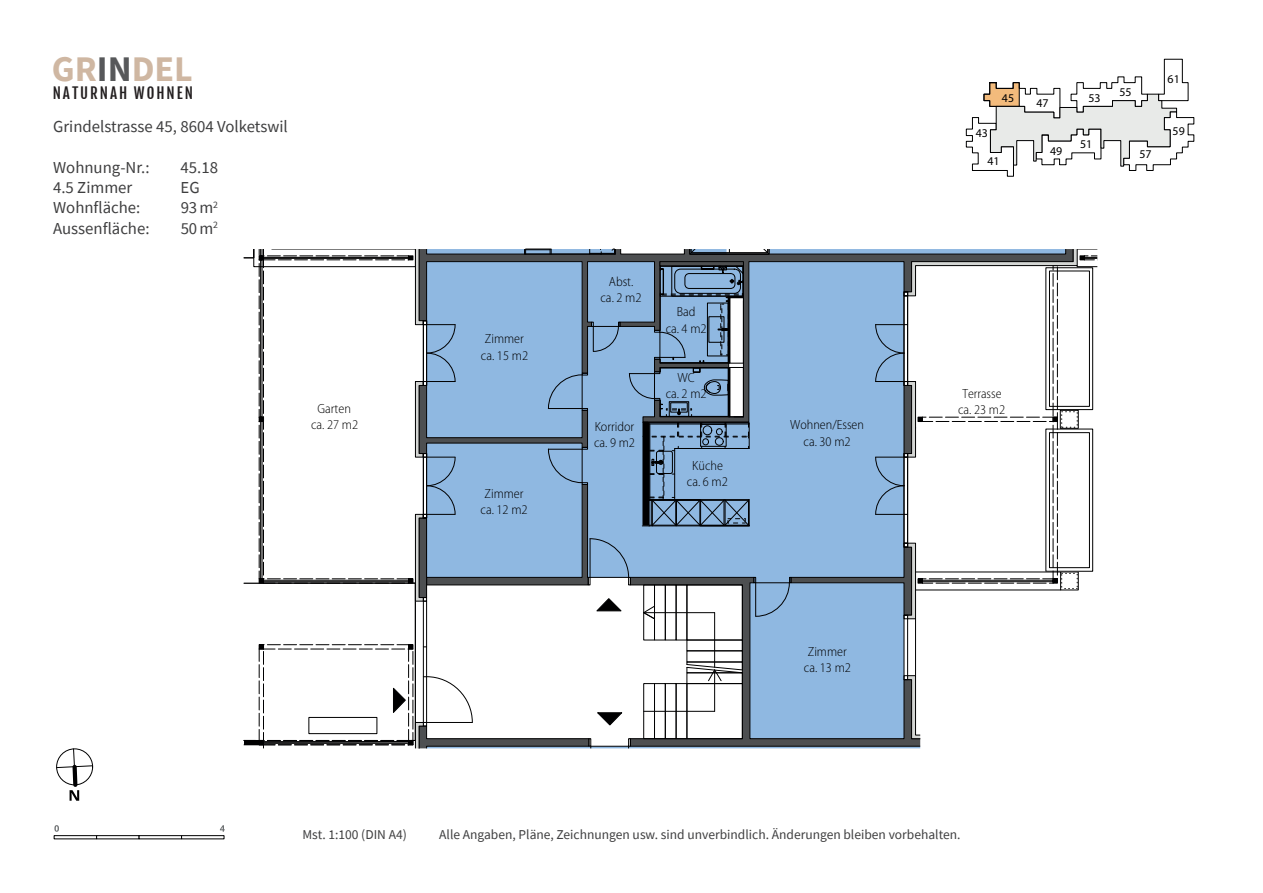
<style>
.page{position:relative;width:1263px;height:893px;background:#fff}
.page>*{position:absolute;margin:0;border:0;box-sizing:border-box;transform-origin:0 0}
.t1{font:700 36px "Source Sans Pro";color:#cfb7a2}
.t2{font:16.8px "Source Sans Pro";color:#3e3e3f}
.t3{font:15px "Fjalla One";letter-spacing:.13em;color:#231f20}
.t4{font:13.5px "Source Sans Pro";color:#3e3e3f}
.t5{font:300 semi-condensed 13.35px/16.2px "Myriad Pro";color:#000001;text-align:center}
.t6{font:11.85px "Myriad Pro";color:#000001}
.t7{font:700 semi-condensed 11.85px "Myriad Pro";color:#000001}
.s1{color:#57585a}
</style>
<div class="page">
<svg style="left:243px;top:248px;width:855px;height:501px"></svg>
<svg style="left:966px;top:59px;width:228px;height:118px"></svg>
<svg style="left:54px;top:835px;width:42px;height:4px"></svg>
<svg style="left:96px;top:835px;width:43px;height:4px"></svg>
<svg style="left:139px;top:835px;width:42px;height:4px"></svg>
<svg style="left:181px;top:835px;width:43px;height:4px"></svg>
<svg style="left:54px;top:825px;width:5px;height:7px"></svg>
<svg style="left:220px;top:825px;width:5px;height:7px"></svg>
<svg style="left:56px;top:748px;width:37px;height:53px"></svg>
<h1 class="t1" style="left:52px;top:45px;width:143px">GR<span class="s1">IN</span>DEL</h1>
<p class="t3" style="left:53px;top:84px;width:142px">NATURNAH WOHNEN</p>
<p class="t2" style="left:53px;top:115px;width:236px">Grindelstrasse 45, 8604 Volketswil</p>
<p class="t2" style="left:53px;top:156px;width:98px">Wohnung-Nr.:</p>
<p class="t2" style="left:181px;top:156px;width:39px">45.18</p>
<p class="t2" style="left:53px;top:177px;width:81px">4.5 Zimmer</p>
<p class="t2" style="left:181px;top:177px;width:21px">EG</p>
<p class="t2" style="left:53px;top:197px;width:89px">Wohnfläche:</p>
<p class="t2" style="left:181px;top:197px;width:39px">93m<sup>2</sup></p>
<p class="t2" style="left:53px;top:218px;width:98px">Aussenfläche:</p>
<p class="t2" style="left:181px;top:218px;width:39px">50m<sup>2</sup></p>
<p class="t5" style="left:311px;top:401px;width:49px">Garten ca. 27 m2</p>
<p class="t5" style="left:481px;top:331px;width:49px;text-align:left">Zimmer ca. 15 m2</p>
<p class="t5" style="left:481px;top:485px;width:49px;text-align:left">Zimmer ca. 12 m2</p>
<p class="t5" style="left:600px;top:273px;width:43px">Abst. ca. 2 m2</p>
<p class="t5" style="left:594px;top:419px;width:43px;text-align:left">Korridor ca. 9 m2</p>
<p class="t5" style="left:666px;top:304px;width:43px">Bad<br>ca. 4 m2</p>
<p class="t5" style="left:666px;top:369px;width:43px">WC<br>ca. 2 m2</p>
<p class="t5" style="left:687px;top:457px;width:43px">Küche ca. 6 m2</p>
<p class="t5" style="left:790px;top:417px;width:75px">Wohnen/Essen ca. 30 m2</p>
<p class="t5" style="left:804px;top:643px;width:49px;text-align:left">Zimmer ca. 13 m2</p>
<p class="t6" style="left:976px;top:125px;width:14px">43</p>
<p class="t6" style="left:1002px;top:91px;width:14px">45</p>
<p class="t6" style="left:987px;top:153px;width:14px">41</p>
<p class="t6" style="left:1036px;top:96px;width:14px">47</p>
<p class="t6" style="left:1050px;top:143px;width:14px">49</p>
<p class="t6" style="left:1088px;top:91px;width:14px">53</p>
<p class="t6" style="left:1080px;top:137px;width:14px">51</p>
<p class="t6" style="left:1119px;top:84px;width:14px">55</p>
<p class="t6" style="left:1139px;top:147px;width:14px">57</p>
<p class="t6" style="left:1167px;top:72px;width:14px">61</p>
<p class="t6" style="left:1172px;top:124px;width:14px">59</p>
<p class="t5" style="left:958px;top:385px;width:49px">Terrasse ca. 23 m2</p>
<p class="t7" style="left:912px;top:822px;width:14px">43</p>
<p class="t4" style="left:302px;top:826px;width:106px">Mst. 1:100 (DIN A4)</p>
<p class="t4" style="left:439px;top:826px;width:523px">Alle Angaben, Pläne, Zeichnungen usw. sind unverbindlich. Änderungen bleiben vorbehalten.</p>
</div>
